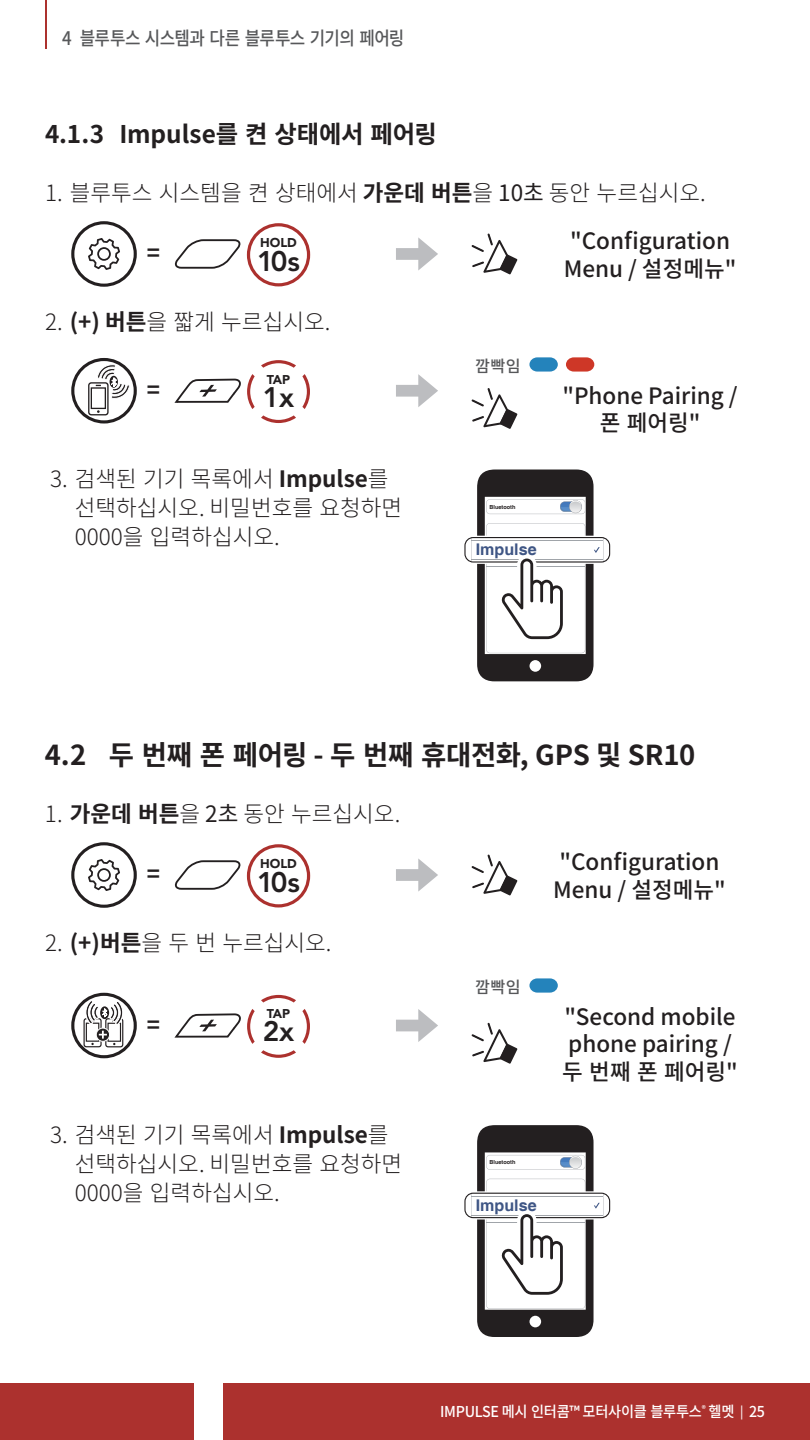
<style>
.page{position:relative;width:810px;height:1440px;background:#fff}
.page>*{position:absolute;margin:0;border:0;box-sizing:border-box;transform-origin:0 0}
.t1{font:800 28.25px "Avenir LT Std";letter-spacing:-.05em;color:#231f20}
.t2{font:800 28.12px "Avenir LT Std";color:#231f20}
.t3{font:700 27.5px "Noto Sans CJ Kkr";letter-spacing:-.01em;color:#231f20}
.t4{font:700 24.38px "Noto Sans CJ Kkr";letter-spacing:-.005em;color:#231f20}
.t5{font:300 22.5px/28.8px "Noto Sans CJ Kkr";color:#231f20}
.voice{font:500 22.5px/27.5px "Noto Sans CJ Kkr";color:#231f20}
.t6{font:700 22.5px "Noto Sans CJ Kkr";color:#231f20}
.t7{font:500 18.75px "Noto Sans CJ Kkr";letter-spacing:-.035em;color:#57585a;scale:.9 1}
.Cell_Body_Left{font:500 16.25px "Noto Sans CJ Kkr";letter-spacing:.02em;color:#57585a}
.t8{font:700 16.12px "Helvetica";color:#3f5685}
.t9{font:500 15px "Noto Sans CJ Kkr";letter-spacing:-.02em;color:#fff;scale:.95 1}
.t10{font:900 12.75px "Avenir LT Std";color:#231f20}
.t11{font:900 12.62px "Avenir LT Std";letter-spacing:-.045em;color:#231f20}
.t12{font:700 5.62px "Helvetica";color:#231f20}
.t13{font:700 5.62px "Helvetica";color:#3f5685}
.s1{font-weight:700}
.s2{font-weight:400}
.s3{font-size:12.5px}
</style>
<div class="page">
<div style="left:0;top:1383px;width:194px;height:57px;background:#ac312e"></div>
<div style="left:223px;top:1383px;width:587px;height:57px;background:#ac312e"></div>
<hr style="left:45px;top:0;width:1px;height:49px;background:#ac312e">
<svg style="left:71px;top:221px;width:66px;height:66px"></svg>
<svg style="left:175px;top:239px;width:65px;height:30px"></svg>
<svg style="left:247px;top:223px;width:63px;height:63px"></svg>
<svg style="left:396px;top:237px;width:42px;height:34px"></svg>
<svg style="left:472px;top:234px;width:45px;height:40px"></svg>
<svg style="left:71px;top:358px;width:66px;height:66px"></svg>
<svg style="left:174px;top:379px;width:67px;height:24px"></svg>
<svg style="left:247px;top:360px;width:63px;height:63px"></svg>
<svg style="left:396px;top:374px;width:42px;height:33px"></svg>
<svg style="left:529px;top:357px;width:29px;height:15px"></svg>
<svg style="left:566px;top:357px;width:28px;height:15px"></svg>
<svg style="left:472px;top:388px;width:45px;height:41px"></svg>
<div style="left:463px;top:536px;width:149px;height:28px;border:4px solid #fff;border-radius:8px"></div>
<div style="left:464px;top:537px;width:146px;height:26px;border:1px solid #231f20;border-radius:8px"></div>
<svg style="left:471px;top:470px;width:132px;height:211px"></svg>
<svg style="left:71px;top:842px;width:66px;height:66px"></svg>
<svg style="left:175px;top:860px;width:65px;height:30px"></svg>
<svg style="left:247px;top:844px;width:63px;height:64px"></svg>
<svg style="left:396px;top:858px;width:42px;height:34px"></svg>
<svg style="left:472px;top:855px;width:45px;height:40px"></svg>
<svg style="left:71px;top:993px;width:66px;height:65px"></svg>
<svg style="left:174px;top:1013px;width:67px;height:25px"></svg>
<svg style="left:247px;top:995px;width:63px;height:63px"></svg>
<svg style="left:396px;top:1009px;width:42px;height:33px"></svg>
<svg style="left:529px;top:978px;width:29px;height:15px"></svg>
<svg style="left:472px;top:1023px;width:45px;height:41px"></svg>
<svg style="left:465px;top:1193px;width:145px;height:25px"></svg>
<div style="left:463px;top:1191px;width:149px;height:29px;border:4px solid #fff;border-radius:8px"></div>
<div style="left:464px;top:1193px;width:146px;height:25px;border:1px solid #231f20;border-radius:8px"></div>
<svg style="left:471px;top:1125px;width:132px;height:212px"></svg>
<p class="t7" style="left:62px;top:28px;width:382px">4 블루투스 시스템과 다른 블루투스 기기의 페어링</p>
<p class="t4" style="left:45px;top:121px;width:393px">4.1.3 Impulse를 켠 상태에서 페어링</p>
<p class="t5" style="left:45px;top:178px;width:662px">1. 블루투스 시스템을 켠 상태에서 <span class="s1">가운데 버튼</span>을 <span class="s2">10초</span> 동안 누르십시오.</p>
<p class="t10" style="left:260px;top:235px;width:38px">HOLD</p>
<p class="voice" style="left:564px;top:228px;width:174px">"Configuration<br>Menu / 설정메뉴"</p>
<p class="t5" style="left:45px;top:308px;width:287px">2. <span class="s1">(+) 버튼</span>을 짧게 누르십시오.</p>
<p class="t6" style="left:147px;top:240px;width:15px">=</p>
<p class="t1" style="left:257px;top:244px;width:45px">10s</p>
<p class="t11" style="left:267px;top:372px;width:25px">TAP</p>
<p class="t6" style="left:147px;top:377px;width:15px">=</p>
<p class="t2" style="left:263px;top:380px;width:33px">1x</p>
<p class="t5" style="left:75px;top:465px;width:329px;text-indent:-25px">3. 검색된 기기 목록에서 <span class="s1">Impulse</span>를 선택하십시오. 비밀번호를 요청하면<br>0000을 입력하십시오.</p>
<p class="Cell_Body_Left" style="left:475px;top:356px;width:47px">깜빡임</p>
<p class="voice" style="left:562px;top:382px;width:177px;text-align:center">"Phone Pairing / 폰 페어링"</p>
<p class="t12" style="left:490px;top:503px;width:27px">Bluetooth</p>
<p class="t8" style="left:476px;top:539px;width:62px">Impulse</p>
<p class="t13" style="left:490px;top:541px;width:7px">Pi</p>
<p class="t3" style="left:45px;top:739px;width:652px">4.2 두 번째 폰 페어링 - 두 번째 휴대전화, GPS 및 SR10</p>
<p class="t5" style="left:45px;top:799px;width:357px">1. <span class="s1">가운데 버튼</span>을 <span class="s2">2초</span> 동안 누르십시오.</p>
<p class="t10" style="left:260px;top:856px;width:38px">HOLD</p>
<p class="voice" style="left:553px;top:849px;width:174px">"Configuration<br>Menu / 설정메뉴"</p>
<p class="t5" style="left:45px;top:929px;width:288px">2. <span class="s1">(+)버튼</span>을 두 번 누르십시오.</p>
<p class="t6" style="left:147px;top:861px;width:15px">=</p>
<p class="t1" style="left:257px;top:865px;width:45px">10s</p>
<p class="t11" style="left:267px;top:1006px;width:25px">TAP</p>
<p class="t6" style="left:147px;top:1012px;width:15px">=</p>
<p class="t2" style="left:263px;top:1015px;width:33px">2x</p>
<p class="t5" style="left:75px;top:1121px;width:329px;text-indent:-25px">3. 검색된 기기 목록에서 <span class="s1">Impulse</span>를 선택하십시오. 비밀번호를 요청하면<br>0000을 입력하십시오.</p>
<p class="Cell_Body_Left" style="left:475px;top:977px;width:47px">깜빡임</p>
<p class="voice" style="left:562px;top:1003px;width:177px">"Second mobile phone pairing / 두 번째 폰 페어링"</p>
<p class="t12" style="left:490px;top:1159px;width:27px">Bluetooth</p>
<p class="t8" style="left:476px;top:1195px;width:62px">Impulse</p>
<p class="t13" style="left:490px;top:1197px;width:7px">Pi</p>
<p class="t9" style="left:440px;top:1404px;width:343px">IMPULSE 메시 인터콤™ 모터사이클 블루투스<sup>®</sup> 헬멧 <span class="s3">|</span> 25</p>
</div>
